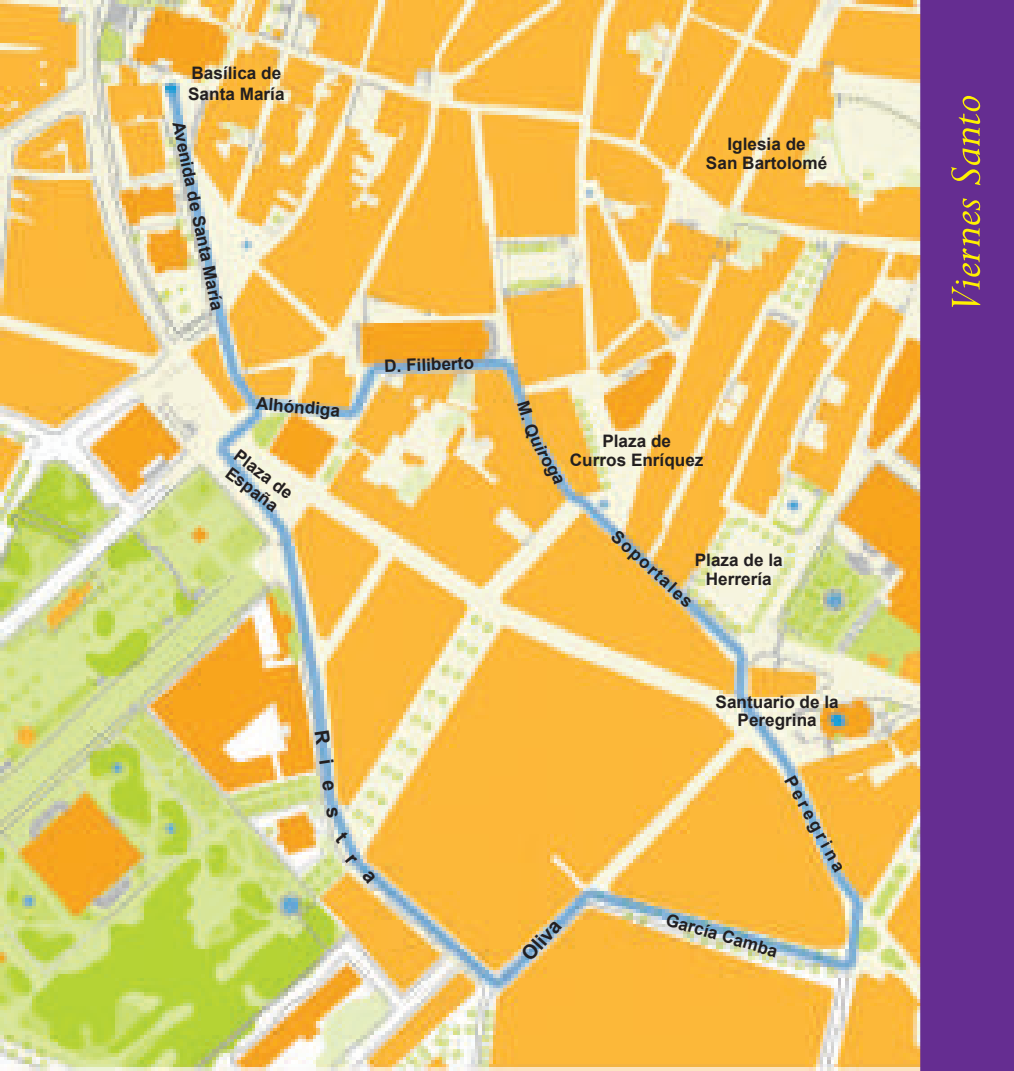
<style>
.page{position:relative;width:1014px;height:1071px;background:#fff}
.page>*{position:absolute;margin:0;border:0;box-sizing:border-box;transform-origin:0 0}
.t1{font:italic 50px "Perpetua";color:#fff101}
.t2{font:700 19.75px "Arial";color:#231f20}
.t3{font:700 17.25px/19px "Arial";color:#231f20;text-align:center}
</style>
<div class="page">
<img style="left:0;top:0;width:920px;height:1070px">
<div style="left:920px;top:0;width:93px;height:1070px;background:#652d91"></div>
<svg style="left:334px;top:830px;width:42px;height:53px;background:#cfd1b9"></svg>
<p class="t3" style="left:188px;top:64px;width:98px;line-height:20.5px;text-align:left">Basílica de<br>Santa María</p>
<p class="t3" style="left:187px;top:120px;width:194px;rotate:78deg">Avenida de Santa María</p>
<p class="t3" style="left:257px;top:394px;width:85px;rotate:5deg">Alhóndiga</p>
<p class="t3" style="left:241px;top:446px;width:70px;text-align:left;rotate:37deg">Plaza de<br>España</p>
<p class="t2" style="left:335px;top:727px;width:91px;rotate:82deg">Ries</p>
<p class="t3" style="left:706px;top:135px;width:123px">Iglesia de<br>San Bartolomé</p>
<p class="t3" style="left:384px;top:357px;width:91px;rotate:-2deg">D. Filiberto</p>
<p class="t3" style="left:534px;top:398px;width:91px;rotate:73deg">M. Quiroga</p>
<p class="t3" style="left:570px;top:431px;width:135px">Plaza de<br>Curros Enríquez</p>
<p class="t3" style="left:620px;top:526px;width:106px;rotate:43deg">Soportales</p>
<p class="t3" style="left:694px;top:550px;width:89px">Plaza de la<br>Herrería</p>
<p class="t3" style="left:715px;top:694px;width:125px;line-height:17.2px">Santuario de la<br>Peregrina</p>
<p class="t2" style="left:515px;top:948px;width:50px;rotate:-48deg">Oliva</p>
<p class="t3" style="left:796px;top:772px;width:108px;rotate:61deg">Peregrina</p>
<p class="t3" style="left:668px;top:910px;width:117px;rotate:16deg">García Camba</p>
<h1 class="t1" style="left:933px;top:313px;width:220px;rotate:-90deg">Viernes Santo</h1>
</div>
